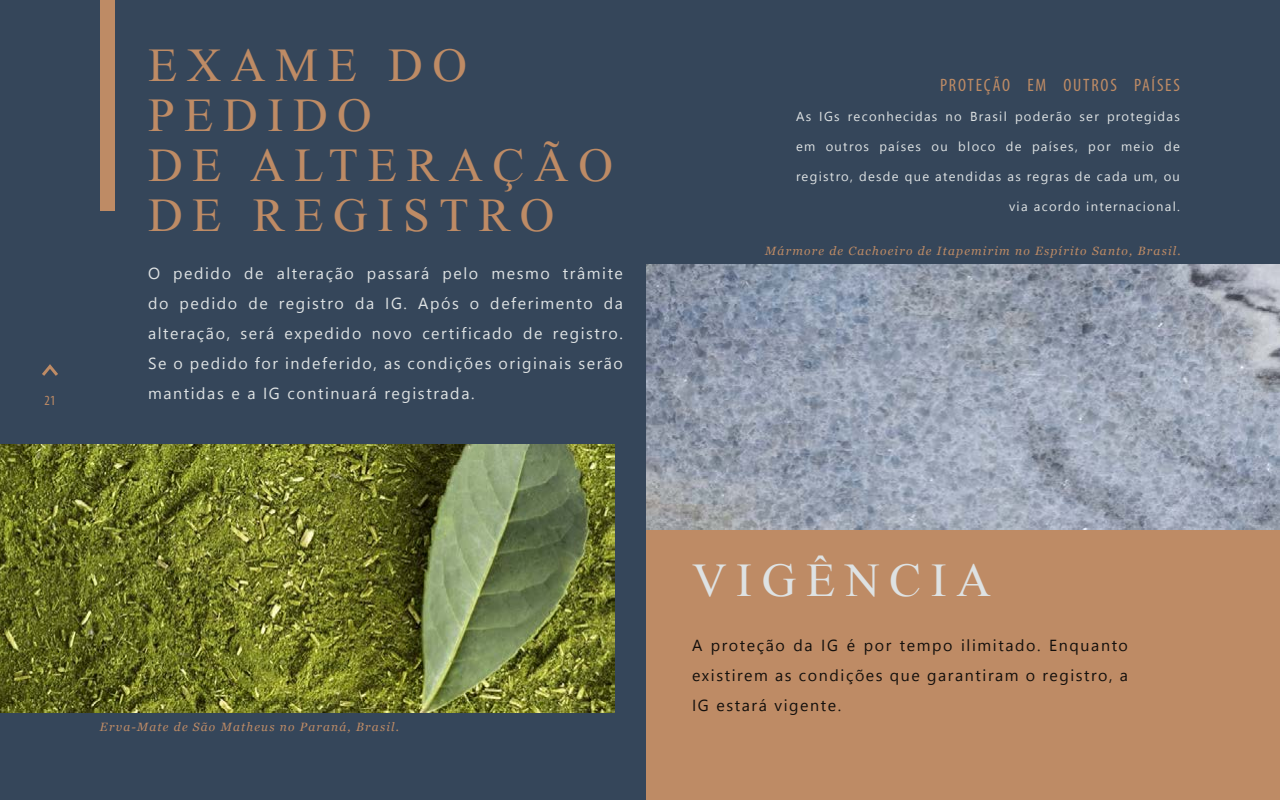
<style>
.page{position:relative;width:1280px;height:800px;background:#35465a}
.page>*{position:absolute;margin:0;border:0;box-sizing:border-box;transform-origin:0 0}
.t1{font:48px/50px "Mongolian Baiti";letter-spacing:.2em;color:#be8b65}
.t2{font:48px "Mongolian Baiti";letter-spacing:.2em;color:#dee2e3}
.t3{font:condensed 18px "Myriad Pro";letter-spacing:.1em;color:#be8b65}
.t4{font:16px/30px "Segoe UI";letter-spacing:.1em;color:#dee2e3;text-align:justify}
.t5{font:16px/30px "Segoe UI";letter-spacing:.1em;color:#130f0c;text-align:justify}
.t6{font:condensed 14px "Myriad Pro";color:#be8b65}
.t7{font:13px "Segoe UI";letter-spacing:.1em;color:#dee2e3}
.t8{font:italic 12px "Georgia";letter-spacing:.1em;color:#be8b65}
</style>
<div class="page">
<svg style="left:42px;top:364px;width:16px;height:12px"></svg>
<div style="left:100px;top:0;width:15px;height:211px;background:#be8b65"></div>
<div style="left:646px;top:265px;width:634px;height:535px;background:#be8b65"></div>
<img style="left:646px;top:265px;width:634px;height:265px">
<img style="left:0;top:445px;width:615px;height:267px">
<p class="t6" style="left:45px;top:392px;width:12px">21</p>
<h1 class="t1" style="left:148px;top:40px;width:467px">EXAME DO<br>PEDIDO<br>DE ALTERAÇÃO<br>DE REGISTRO</h1>
<p class="t4" style="left:148px;top:258px;width:477px">O pedido de alteração passará pelo mesmo trâmite do pedido de registro da IG. Após o deferimento da alteração, será expedido novo certificado de registro.<br>Se o pedido for indeferido, as condições originais serão mantidas e a IG continuará registrada.</p>
<p class="t8" style="left:100px;top:719px;width:301px">Erva-Mate de São Matheus no Paraná, Brasil.</p>
<p class="t3" style="left:940px;top:74px;width:242px">PROTEÇÃO EM OUTROS PAÍSES</p>
<p class="t7" style="left:796px;top:106px;width:386px">As IGs reconhecidas no Brasil poderão ser protegidas</p>
<p class="t7" style="left:796px;top:136px;width:386px">em outros países ou bloco de países, por meio de</p>
<p class="t7" style="left:796px;top:166px;width:385px">registro, desde que atendidas as regras de cada um, ou</p>
<p class="t7" style="left:1009px;top:196px;width:172px">via acordo internacional.</p>
<p class="t8" style="left:765px;top:243px;width:417px">Mármore de Cachoeiro de Itapemirim no Espírito Santo, Brasil.</p>
<h1 class="t2" style="left:692px;top:555px;width:301px">VIGÊNCIA</h1>
<p class="t5" style="left:692px;top:630px;width:438px">A proteção da IG é por tempo ilimitado. Enquanto existirem as condições que garantiram o registro, a IG estará vigente.</p>
</div>
